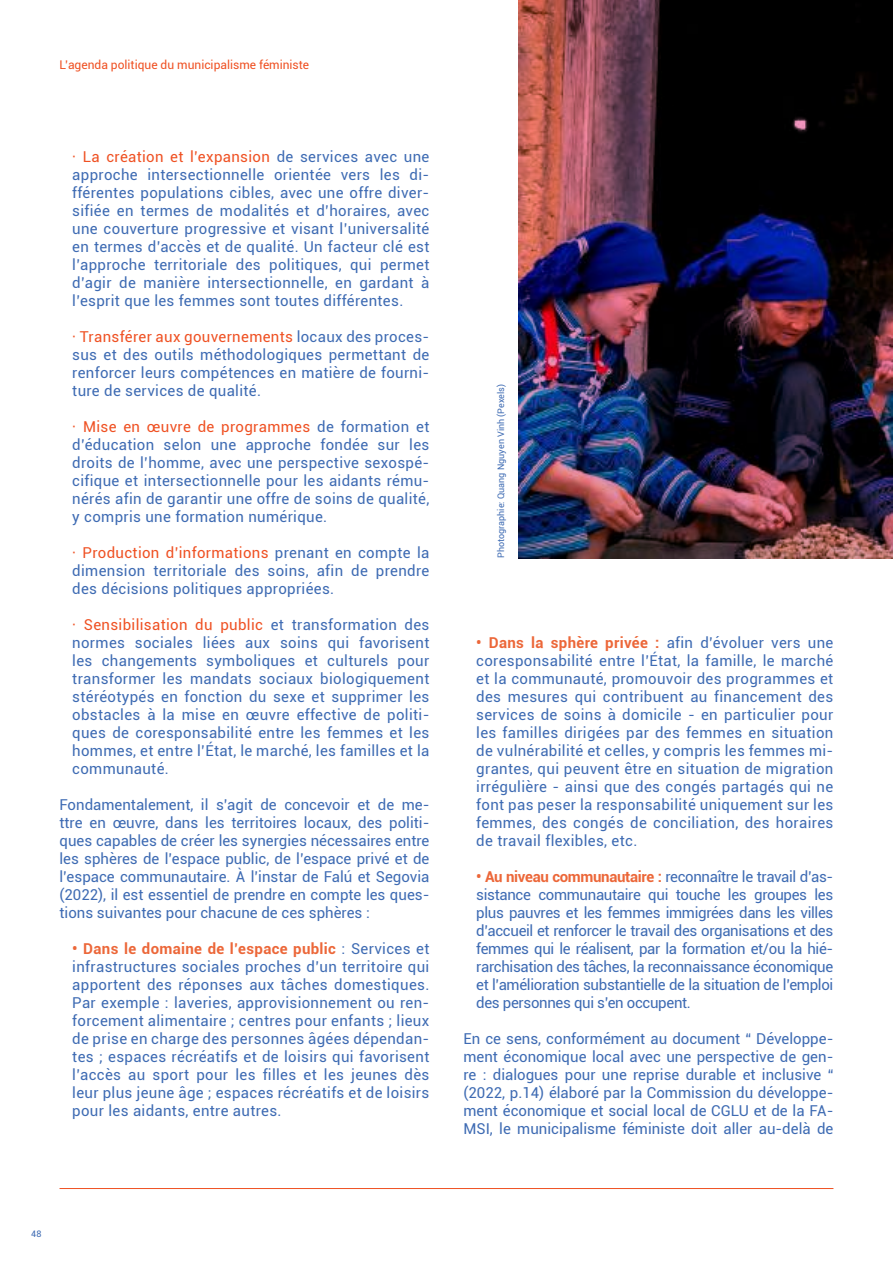
<style>
.page{position:relative;width:893px;height:1263px;background:#fff}
.page>*{position:absolute;margin:0;border:0;box-sizing:border-box;transform-origin:0 0}
.t1{font:15px/18px "Roboto";letter-spacing:.02em;color:#3e6bb3;text-align:justify}
.t2{font:12px "Roboto";color:#ef5123}
.t3{font:9px "Roboto";color:#3e6bb3}
.s1{color:#ef5123}
.s2{font-weight:700;color:#ec6739}
</style>
<div class="page">
<hr style="left:60px;top:1188px;width:773px;height:1px;background:#ef5123">
<img style="left:519px;top:0;width:374px;height:558px">
<p class="t2" style="left:60px;top:56px;width:251px">L’agenda politique du municipalisme féministe</p>
<p class="t1" style="left:72px;top:147px;width:359px"><span class="s1">· La création et l’expansion</span> de services avec une approche intersectionnelle orientée vers les di&shy;fférentes populations cibles, avec une offre diver&shy;sifiée en termes de modalités et d’horaires, avec une couverture progressive et visant l’universalité en termes d’accès et de qualité. Un facteur clé est l’approche territoriale des politiques, qui permet d’agir de manière intersectionnelle, en gardant à l’esprit que les femmes sont toutes différentes.</p>
<p class="t1" style="left:72px;top:327px;width:359px"><span class="s1">· Transférer aux gouvernements</span> locaux des proces&shy;sus et des outils méthodologiques permettant de renforcer leurs compétences en matière de fourni&shy;ture de services de qualité.</p>
<p class="t1" style="left:72px;top:417px;width:359px"><span class="s1">· Mise en œuvre de programmes</span> de formation et d’éducation selon une approche fondée sur les droits de l’homme, avec une perspective sexospé&shy;cifique et intersectionnelle pour les aidants rému&shy;nérés afin de garantir une offre de soins de qualité, y compris une formation numérique.</p>
<p class="t1" style="left:72px;top:543px;width:359px"><span class="s1">· Production d’informations</span> prenant en compte la dimension territoriale des soins, afin de prendre des décisions politiques appropriées.</p>
<p class="t1" style="left:72px;top:615px;width:359px"><span class="s1">· Sensibilisation du public</span> et transformation des normes sociales liées aux soins qui favorisent les changements symboliques et culturels pour transformer les mandats sociaux biologiquement stéréotypés en fonction du sexe et supprimer les obstacles à la mise en œuvre effective de politi&shy;ques de coresponsabilité entre les femmes et les hommes, et entre l’État, le marché, les familles et la communauté.</p>
<p class="t1" style="left:60px;top:795px;width:371px">Fondamentalement, il s’agit de concevoir et de me&shy;ttre en œuvre, dans les territoires locaux, des politi&shy;ques capables de créer les synergies nécessaires entre les sphères de l’espace public, de l’espace privé et de l’espace communautaire. À l’instar de Falú et Segovia (2022), il est essentiel de prendre en compte les ques&shy;tions suivantes pour chacune de ces sphères :</p>
<p class="t1" style="left:72px;top:939px;width:359px"><span class="s2">• Dans le domaine de l’espace public</span> : Services et infrastructures sociales proches d’un territoire qui apportent des réponses aux tâches domestiques.<br>Par exemple : laveries, approvisionnement ou ren&shy;forcement alimentaire ; centres pour enfants ; lieux de prise en charge des personnes âgées dépendan&shy;tes ; espaces récréatifs et de loisirs qui favorisent l’accès au sport pour les filles et les jeunes dès leur plus jeune âge ; espaces récréatifs et de loisirs pour les aidants, entre autres.</p>
<p class="t3" style="left:495px;top:558px;width:175px;rotate:-90deg">Photographie: Quang Nguyen Vinh (Pexels)</p>
<p class="t1" style="left:476px;top:633px;width:359px"><span class="s2">• Dans la sphère privée :</span> afin d’évoluer vers une coresponsabilité entre l’État, la famille, le marché et la communauté, promouvoir des programmes et des mesures qui contribuent au financement des services de soins à domicile - en particulier pour les familles dirigées par des femmes en situation de vulnérabilité et celles, y compris les femmes mi&shy;grantes, qui peuvent être en situation de migration irrégulière - ainsi que des congés partagés qui ne font pas peser la responsabilité uniquement sur les femmes, des congés de conciliation, des horaires de travail flexibles, etc.</p>
<p class="t1" style="left:476px;top:867px;width:359px"><span class="s2">• Au niveau communautaire :</span> reconnaître le travail d’as&shy;sistance communautaire qui touche les groupes les plus pauvres et les femmes immigrées dans les villes d’accueil et renforcer le travail des organisations et des femmes qui le réalisent, par la formation et/ou la hié&shy;rarchisation des tâches, la reconnaissance économique et l’amélioration substantielle de la situation de l’emploi des personnes qui s’en occupent.</p>
<p class="t1" style="left:463px;top:1029px;width:371px">En ce sens, conformément au document “ Développe&shy;ment économique local avec une perspective de gen&shy;re : dialogues pour une reprise durable et inclusive “ (2022, p.14) élaboré par la Commission du développe&shy;ment économique et social local de CGLU et de la FA-MSI, le municipalisme féministe doit aller au-delà de</p>
<p class="t3" style="left:31px;top:1228px;width:12px">48</p>
</div>
